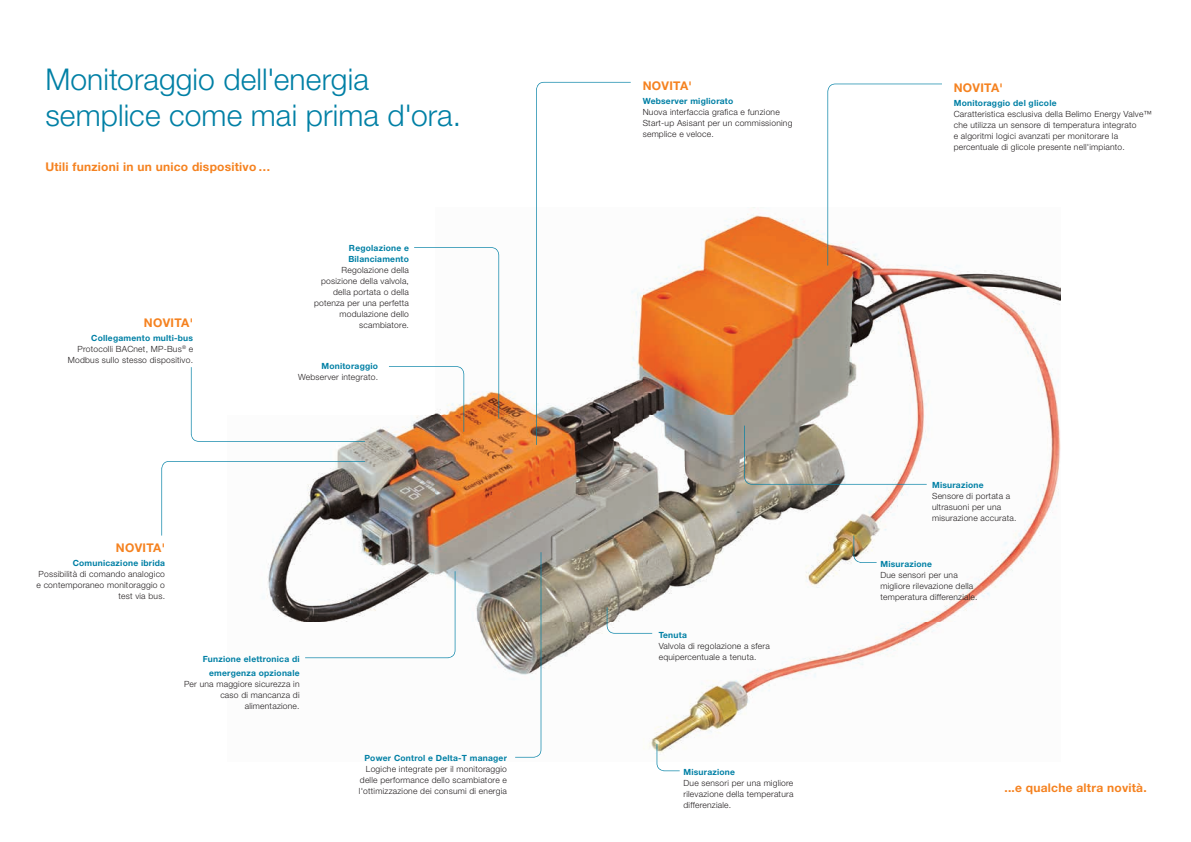
<style>
.page{position:relative;width:1191px;height:842px;background:#fff}
.page>*{position:absolute;margin:0;border:0;box-sizing:border-box;transform-origin:0 0}
.t1{font:300 30px/36px "Helvetica Neue LT Std";letter-spacing:.005em;color:#0180a5}
.t2{font:700 12px "Helvetica Neue LT Std";letter-spacing:.02em;color:#f58220}
.t3{font:300 8.5px/11px "Helvetica Neue LT Std";letter-spacing:.025em;color:#231f20}
.t4{font:700 8.5px/11px "Helvetica Neue LT Std";letter-spacing:.025em;color:#0180a5}
.s1{font-weight:700;color:#0180a5}
</style>
<div class="page">
<img style="left:267px;top:214px;width:793px;height:544px">
<svg style="left:607px;top:607px;width:45px;height:27px"></svg>
<svg style="left:389px;top:247px;width:110px;height:185px"></svg>
<svg style="left:827px;top:84px;width:115px;height:182px"></svg>
<svg style="left:744px;top:426px;width:182px;height:59px"></svg>
<svg style="left:515px;top:552px;width:26px;height:205px"></svg>
<svg style="left:305px;top:571px;width:150px;height:87px"></svg>
<svg style="left:536px;top:82px;width:94px;height:363px"></svg>
<svg style="left:191px;top:367px;width:174px;height:75px"></svg>
<svg style="left:853px;top:536px;width:23px;height:27px"></svg>
<svg style="left:656px;top:744px;width:23px;height:27px"></svg>
<svg style="left:161px;top:461px;width:204px;height:75px"></svg>
<h1 class="t1" style="left:45px;top:61px;width:417px">Monitoraggio dell'energia semplice come mai prima d'ora.</h1>
<h2 class="t2" style="left:45px;top:159px;width:227px">Utili funzioni in un unico dispositivo …</h2>
<h2 class="t2" style="left:144px;top:315px;width:51px">NOVITA'</h2>
<p class="t3" style="left:68px;top:332px;width:127px;text-align:right"><span class="s1">Collegamento multi-bus<br></span>Protocolli BACnet, MP-Bus<sup>®</sup> e<br>Modbus sullo stesso dispositivo.</p>
<h2 class="t2" style="left:116px;top:540px;width:51px">NOVITA'</h2>
<p class="t4" style="left:73px;top:557px;width:94px">Comunicazione ibrida</p>
<p class="t3" style="left:36px;top:568px;width:130px;text-align:right">Possibilità di comando analogico e contemporaneo monitoraggio o test via bus.</p>
<p class="t4" style="left:348px;top:242px;width:62px">Regolazione e<br>Bilanciamento</p>
<p class="t3" style="left:314px;top:264px;width:96px;text-align:right">Regolazione della posizione della valvola, della portata o della potenza per una perfetta modulazione dello scambiatore.</p>
<p class="t4" style="left:321px;top:360px;width:58px">Monitoraggio</p>
<p class="t3" style="left:298px;top:371px;width:81px">Webserver integrato.</p>
<p class="t4" style="left:203px;top:652px;width:98px;line-height:14px;text-align:right">Funzione elettronica di emergenza opzionale</p>
<p class="t3" style="left:184px;top:678px;width:117px;text-align:right">Per una maggiore sicurezza in caso di mancanza di alimentazione.</p>
<p class="t4" style="left:364px;top:752px;width:144px">Power Control e Delta-T manager</p>
<p class="t3" style="left:359px;top:763px;width:150px;text-align:justify;text-indent:7px">Logiche integrate per il monitoraggio delle performance dello scambiatore e l'ottimizzazione dei consumi di energia</p>
<h2 class="t2" style="left:642px;top:79px;width:51px">NOVITA'</h2>
<p class="t4" style="left:642px;top:96px;width:92px">Webserver migliorato</p>
<p class="t3" style="left:642px;top:107px;width:151px">Nuova interfaccia grafica e funzione<br>Start-up Asisant per un commissioning semplice e veloce.</p>
<h2 class="t2" style="left:953px;top:80px;width:51px">NOVITA'</h2>
<p class="t4" style="left:953px;top:97px;width:104px">Monitoraggio del glicole</p>
<p class="t3" style="left:953px;top:108px;width:200px">Caratteristica esclusiva della Belimo Energy Valve™ che utilizza un sensore di temperatura integrato<br>e algoritmi logici avanzati per monitorare la percentuale di glicole presente nell'impianto.</p>
<p class="t4" style="left:659px;top:629px;width:30px">Tenuta</p>
<p class="t3" style="left:659px;top:640px;width:113px">Valvola di regolazione a sfera equipercentuale a tenuta.</p>
<p class="t4" style="left:683px;top:766px;width:53px">Misurazione</p>
<p class="t3" style="left:683px;top:777px;width:111px;text-align:justify">Due sensori per una migliore rilevazione della temperatura differenziale.</p>
<p class="t4" style="left:932px;top:479px;width:53px">Misurazione</p>
<p class="t3" style="left:932px;top:490px;width:86px">Sensore di portata a ultrasuoni per una misurazione accurata.</p>
<p class="t4" style="left:880px;top:558px;width:53px">Misurazione</p>
<p class="t3" style="left:880px;top:569px;width:99px">Due sensori per una migliore rilevazione della temperatura differenziale.</p>
<h2 class="t2" style="left:1004px;top:780px;width:144px">...e qualche altra novità.</h2>
</div>
